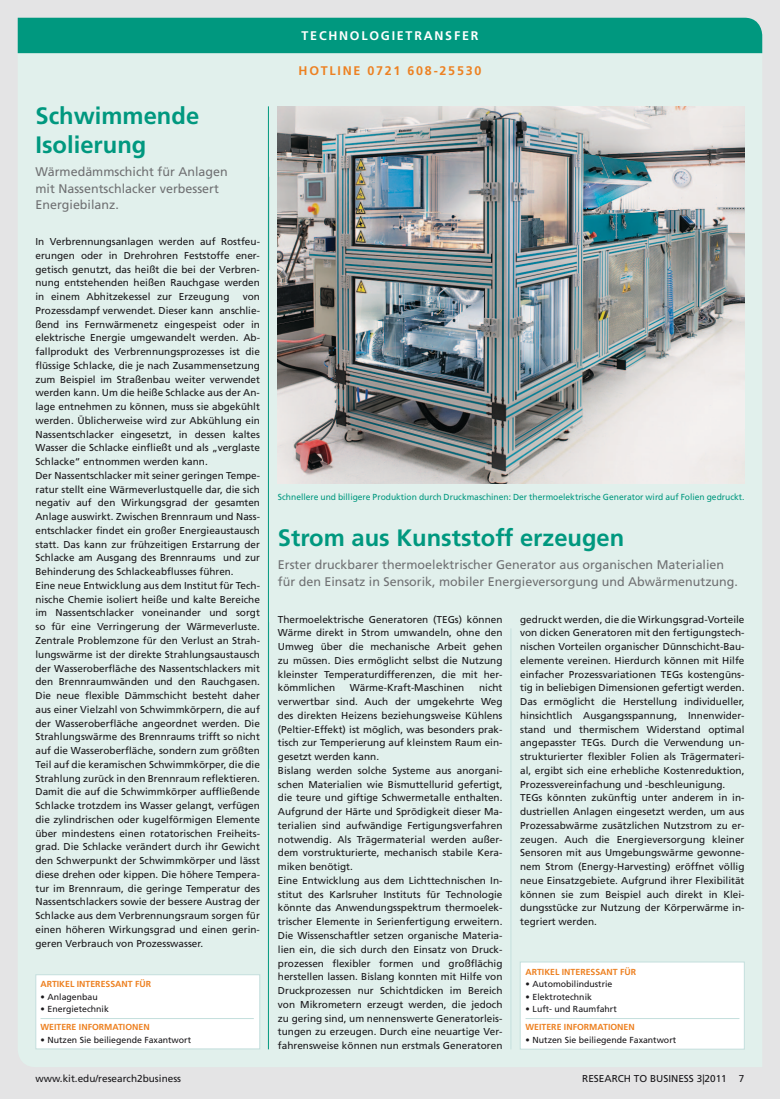
<style>
.page{position:relative;width:780px;height:1099px;background:#fff}
.page>*{position:absolute;margin:0;border:0;box-sizing:border-box;transform-origin:0 0}
.t1{font:700 23.75px/28.8px "Frutiger LT Std";color:#00987f}
.t2{font:12.5px/16.2px "Frutiger LT Std";color:#707173}
.t3{font:700 12.5px "Frutiger LT Std";letter-spacing:.14em;color:#ed8122}
.t4{font:700 12.5px "Frutiger LT Std";letter-spacing:.14em;color:#fff}
.t5{font:10px/13.8px "Frutiger LT Std";color:#1a181b}
.t6{font:8.75px "Frutiger LT Std";color:#1a181b}
.t7{font:8.75px "Frutiger LT Std";color:#00987f}
.t8{font:700 8.75px "Frutiger LT Std";color:#ed8122}
</style>
<div class="page">
<div style="left:0;top:0;width:780px;height:1098px;background:#e4e4e5"></div>
<div style="left:18px;top:53px;width:744px;height:1014px;background:#e1f0ec"></div>
<div style="left:18px;top:18px;width:744px;height:35px;background:#00987f"></div>
<div style="left:520px;top:961px;width:224px;height:88px;background:#fff;border:1px solid #c4dfdd"></div>
<hr style="left:525px;top:1018px;width:214px;height:1px;background:#c4dfdd">
<hr style="left:510px;top:628px;width:1px;height:421px;background:#c4dfdd">
<hr style="left:269px;top:622px;width:1px;height:146px;background:#c4dfdd">
<hr style="left:269px;top:177px;width:1px;height:93px;background:#c4dfdd">
<img style="left:278px;top:106px;width:466px;height:378px">
<hr style="left:268px;top:106px;width:1px;height:943px;background:#00987f">
<div style="left:36px;top:974px;width:224px;height:75px;background:#fff;border:1px solid #c4dfdd"></div>
<hr style="left:40px;top:1018px;width:214px;height:1px;background:#c4dfdd">
<h1 class="t1" style="left:35px;top:102px;width:165px">Schwimmende<br>Isolierung</h1>
<p class="t2" style="left:35px;top:164px;width:194px">Wärmedämmschicht für Anlagen mit Nassentschlacker verbessert<br>Energiebilanz.</p>
<p class="t5" style="left:35px;top:235px;width:226px;text-align:justify">In Verbrennungsanlagen werden auf Rostfeu&shy;erungen oder in Drehrohren Feststoffe ener&shy;getisch genutzt, das heißt die bei der Verbren&shy;nung entstehenden heißen Rauchgase werden in einem Abhitzekessel zur Erzeugung</p>
<p class="t5" style="left:35px;top:290px;width:226px;text-indent:207px">von Prozessdampf verwendet. Dieser kann anschlie&shy;ßend ins Fernwärmenetz eingespeist oder in elektrische Energie umgewandelt werden. Ab&shy;fallprodukt des Verbrennungsprozesses ist die flüssige Schlacke, die je nach Zusammensetzung zum Beispiel im Straßenbau weiter verwendet werden kann. Um die heiße Schlacke aus der An&shy;lage entnehmen zu können, muss sie abgekühlt werden. Üblicherweise wird zur Abkühlung ein Nassentschlacker eingesetzt, in dessen kaltes Wasser die Schlacke einfließt und als „verglaste Schlacke“ entnommen werden kann.<br>Der Nassentschlacker mit seiner geringen Tempe&shy;ratur stellt eine Wärmeverlustquelle dar, die sich negativ auf den Wirkungsgrad der gesamten Anlage auswirkt. Zwischen Brennraum und Nass&shy;entschlacker findet ein großer Energieaustausch statt. Das kann zur frühzeitigen Erstarrung der Schlacke am Ausgang des Brennraums und zur Behinderung des Schlackeabflusses führen.<br>Eine neue Entwicklung aus dem Institut für Tech&shy;nische Chemie isoliert heiße und kalte Bereiche im Nassentschlacker voneinander und sorgt so für eine Verringerung der Wärmeverluste.<br>Zentrale Problemzone für den Verlust an Strah&shy;lungswärme ist der direkte Strahlungsaustausch der Wasseroberfläche des Nassentschlackers mit den Brennraumwänden und den Rauchgasen.<br>Die neue flexible Dämmschicht besteht daher aus einer Vielzahl von Schwimmkörpern, die auf der Wasseroberfläche angeordnet werden. Die Strahlungswärme des Brennraums trifft so nicht auf die Wasseroberfläche, sondern zum größten Teil auf die keramischen Schwimmkörper, die die Strahlung zurück in den Brennraum reflektieren.<br>Damit die auf die Schwimmkörper auffließende Schlacke trotzdem ins Wasser gelangt, verfügen die zylindrischen oder kugelförmigen Elemente über mindestens einen rotatorischen Freiheits&shy;grad. Die Schlacke verändert durch ihr Gewicht den Schwerpunkt der Schwimmkörper und lässt diese drehen oder kippen. Die höhere Tempera&shy;tur im Brennraum, die geringe Temperatur des Nassentschlackers sowie der bessere Austrag der Schlacke aus dem Verbrennungsraum sorgen für einen höheren Wirkungsgrad und einen gerin&shy;geren Verbrauch von Prozesswasser.</p>
<p class="t8" style="left:40px;top:979px;width:112px">ARTIKEL INTERESSANT FÜR</p>
<p class="t6" style="left:40px;top:991px;width:59px">• Anlagenbau</p>
<p class="t6" style="left:40px;top:1004px;width:70px">• Energietechnik</p>
<p class="t8" style="left:40px;top:1022px;width:111px">WEITERE INFORMATIONEN</p>
<p class="t6" style="left:40px;top:1034px;width:152px">• Nutzen Sie beiliegende Faxantwort</p>
<p class="t4" style="left:301px;top:29px;width:178px">TECHNOLOGIETRANSFER</p>
<p class="t3" style="left:298px;top:63px;width:184px">HOTLINE 0721 608-25530</p>
<p class="t7" style="left:278px;top:491px;width:468px">Schnellere und billigere Produktion durch Druckmaschinen: Der thermoelektrische Generator wird auf Folien gedruckt.</p>
<h1 class="t1" style="left:278px;top:523px;width:348px">Strom aus Kunststoff erzeugen</h1>
<p class="t2" style="left:278px;top:557px;width:461px">Erster druckbarer thermoelektrischer Generator aus organischen Materialien für den Einsatz in Sensorik, mobiler Energieversorgung und Abwärmenutzung.</p>
<p class="t5" style="left:278px;top:612px;width:226px;text-align:justify">Thermoelektrische Generatoren (TEGs) können Wärme direkt in Strom umwandeln, ohne den Umweg über die mechanische Arbeit gehen zu müssen. Dies ermöglicht selbst die Nutzung kleinster Temperaturdifferenzen, die mit her&shy;kömmlichen</p>
<p class="t5" style="left:520px;top:612px;width:226px">gedruckt werden, die die Wirkungsgrad-Vorteile von dicken Generatoren mit den fertigungstech&shy;nischen Vorteilen organischer Dünnschicht-Bau&shy;elemente vereinen. Hierdurch können mit Hilfe einfacher Prozessvariationen TEGs kostengüns&shy;tig in beliebigen Dimensionen gefertigt werden.<br>Das ermöglicht die Herstellung individueller, hinsichtlich Ausgangsspannung, Innenwider&shy;stand und thermischem Widerstand optimal angepasster TEGs. Durch die Verwendung un&shy;strukturierter flexibler Folien als Trägermateri&shy;al, ergibt sich eine erhebliche Kostenreduktion, Prozessvereinfachung und -beschleunigung.<br>TEGs könnten zukünftig unter anderem in in&shy;dustriellen Anlagen eingesetzt werden, um aus Prozessabwärme zusätzlichen Nutzstrom zu er&shy;zeugen. Auch die Energieversorgung kleiner Sensoren mit aus Umgebungswärme gewonne&shy;nem Strom (Energy-Harvesting) eröffnet völlig neue Einsatzgebiete. Aufgrund ihrer Flexibilität können sie zum Beispiel auch direkt in Klei&shy;dungsstücke zur Nutzung der Körperwärme in&shy;tegriert werden.</p>
<p class="t5" style="left:350px;top:681px;width:116px">Wärme-Kraft-Maschinen</p>
<p class="t5" style="left:278px;top:681px;width:226px;text-indent:201px">nicht verwertbar sind. Auch der umgekehrte Weg des direkten Heizens beziehungsweise Kühlens (Peltier-Effekt) ist möglich, was besonders prak&shy;tisch zur Temperierung auf kleinstem Raum ein&shy;gesetzt werden kann.<br>Bislang werden solche Systeme aus anorgani&shy;schen Materialien wie Bismuttellurid gefertigt, die teure und giftige Schwermetalle enthalten.<br>Aufgrund der Härte und Sprödigkeit dieser Ma&shy;terialien sind aufwändige Fertigungsverfahren notwendig. Als Trägermaterial werden außer&shy;dem vorstrukturierte, mechanisch stabile Kera&shy;miken benötigt.<br>Eine Entwicklung aus dem Lichttechnischen In&shy;stitut des Karlsruher Instituts für Technologie könnte das Anwendungsspektrum thermoelek&shy;trischer Elemente in Serienfertigung erweitern.<br>Die Wissenschaftler setzen organische Materia&shy;lien ein, die sich durch den Einsatz von Druck&shy;prozessen flexibler formen und großflächig herstellen lassen. Bislang konnten mit Hilfe von Druckprozessen nur Schichtdicken im Bereich von Mikrometern erzeugt werden, die jedoch zu gering sind, um nennenswerte Generatorleis&shy;tungen zu erzeugen. Durch eine neuartige Ver&shy;fahrensweise können nun erstmals Generatoren</p>
<p class="t8" style="left:525px;top:966px;width:112px">ARTIKEL INTERESSANT FÜR</p>
<p class="t6" style="left:525px;top:979px;width:88px">• Automobilindustrie</p>
<p class="t6" style="left:525px;top:991px;width:68px">• Elektrotechnik</p>
<p class="t6" style="left:525px;top:1004px;width:93px">• Luft- und Raumfahrt</p>
<p class="t8" style="left:525px;top:1022px;width:111px">WEITERE INFORMATIONEN</p>
<p class="t6" style="left:525px;top:1034px;width:152px">• Nutzen Sie beiliegende Faxantwort</p>
<p class="t5" style="left:35px;top:1071px;width:147px">www.kit.edu/research2business</p>
<p class="t5" style="left:582px;top:1071px;width:164px">RESEARCH TO BUSINESS 3|2011 7</p>
</div>
